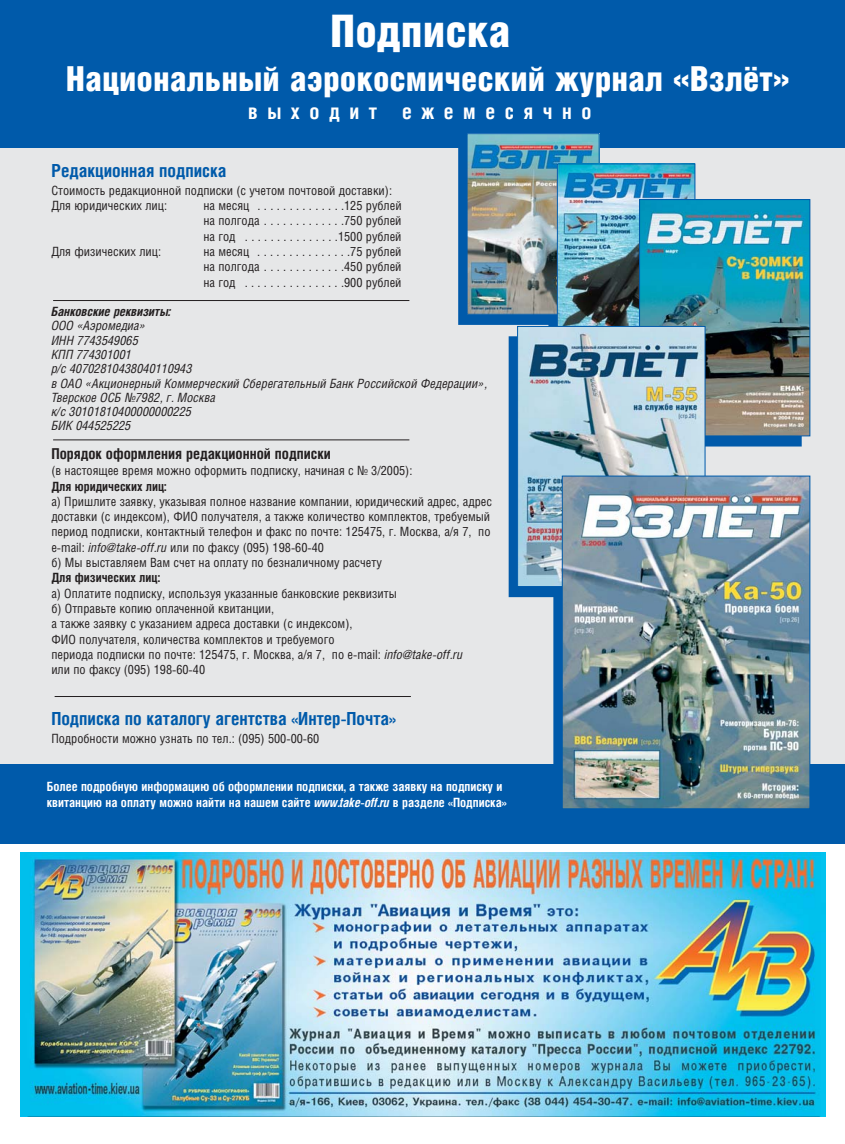
<style>
.page{position:relative;width:845px;height:1144px;background:#fff}
.page>*{position:absolute;margin:0;border:0;box-sizing:border-box;transform-origin:0 0}
.t1{font:900 45px "Helios Cond";color:#fff}
.t2{font:900 34.5px "Helios Cond";color:#fff}
.t3{font:700 21px "Helios Cond";letter-spacing:.455em;color:#fff}
.t4{font:700 18px "Helios Cond";color:#005aaa}
.t5{font:700 15px "Helios Cond";color:#231f20}
.t6{font:12.75px/15.3px "Helios Cond";color:#231f20}
.t7{font:italic 12.75px/14.2px "Helios Cond";color:#231f20}
.t8{font:700 12.75px/15.3px "Helios Cond";color:#fff}
.t9{font:700 12.75px "Helios Cond";color:#231f20}
.t10{font:italic 700 12.75px "Helios Cond";color:#231f20}
.s1{font-style:italic}
</style>
<div class="page">
<img style="left:0;top:0;width:845px;height:1117px">
<h1 class="t1" style="left:330px;top:13px;width:182px">Подписка</h1>
<h2 class="t2" style="left:66px;top:65px;width:725px">Национальный аэрокосмический журнал «Взлёт»</h2>
<h3 class="t3" style="left:248px;top:104px;width:345px">выходит ежемесячно</h3>
<h3 class="t4" style="left:51px;top:163px;width:177px">Редакционная подписка</h3>
<p class="t6" style="left:51px;top:184px;width:342px">Стоимость редакционной подписки (с учетом почтовой доставки):<br>Для юридических лиц:</p>
<p class="t6" style="left:203px;top:199px;width:200px;text-align:justify">на месяц . . . . . . . . . . . . . .125 рублей на полгода . . . . . . . . . . . . .750 рублей на год . . . . . . . . . . . . . . .1500 рублей</p>
<p class="t6" style="left:51px;top:245px;width:111px">Для физических лиц:</p>
<p class="t6" style="left:203px;top:245px;width:200px;text-align:justify">на месяц . . . . . . . . . . . . . . .75 рублей на полгода . . . . . . . . . . . . .450 рублей на год . . . . . . . . . . . . . . . .900 рублей</p>
<p class="t10" style="left:51px;top:307px;width:121px">Банковские реквизиты:</p>
<p class="t7" style="left:51px;top:320px;width:437px">ООО «Аэромедиа»<br>ИНН 7743549065<br>КПП 774301001<br>р/с 40702810438040110943<br>в ОАО «Акционерный Коммерческий Сберегательный Банк Российской Федерации»,<br>Тверское ОСБ №7982, г. Москва<br>к/с 30101810400000000225<br>БИК 044525225</p>
<p class="t5" style="left:51px;top:447px;width:281px">Порядок оформления редакционной подписки</p>
<p class="t6" style="left:51px;top:464px;width:363px">(в настоящее время можно оформить подписку, начиная с № 3/2005):</p>
<p class="t9" style="left:51px;top:481px;width:117px">Для юридических лиц:</p>
<p class="t6" style="left:51px;top:495px;width:442px">а) Пришлите заявку, указывая полное название компании, юридический адрес, адрес доставки (с индексом), ФИО получателя, а также количество комплектов, требуемый период подписки, контактный телефон и факс по почте: 125475, г. Москва, а/я 7, по e-mail: <span class="s1">info@take-off.ru</span> или по факсу (095) 198-60-40<br>б) Мы выставляем Вам счет на оплату по безналичному расчету</p>
<p class="t9" style="left:51px;top:573px;width:110px">Для физических лиц:</p>
<p class="t6" style="left:51px;top:587px;width:413px">а) Оплатите подписку, используя указанные банковские реквизиты<br>б) Отправьте копию оплаченной квитанции,<br>а также заявку с указанием адреса доставки (с индексом),<br>ФИО получателя, количества комплектов и требуемого<br>периода подписки по почте: 125475, г. Москва, а/я 7, по e-mail: <span class="s1">info@take-off.ru </span>или по факсу (095) 198-60-40</p>
<h3 class="t4" style="left:51px;top:711px;width:346px">Подписка по каталогу агентства «Интер-Почта»</h3>
<p class="t6" style="left:51px;top:731px;width:270px">Подробности можно узнать по тел.: (095) 500-00-60</p>
<p class="t8" style="left:47px;top:780px;width:461px">Более подробную информацию об оформлении подписки, а также заявку на подписку и квитанцию на оплату можно найти на нашем сайте <span class="s1">www.take-off.ru</span> в разделе «Подписка»</p>
</div>
